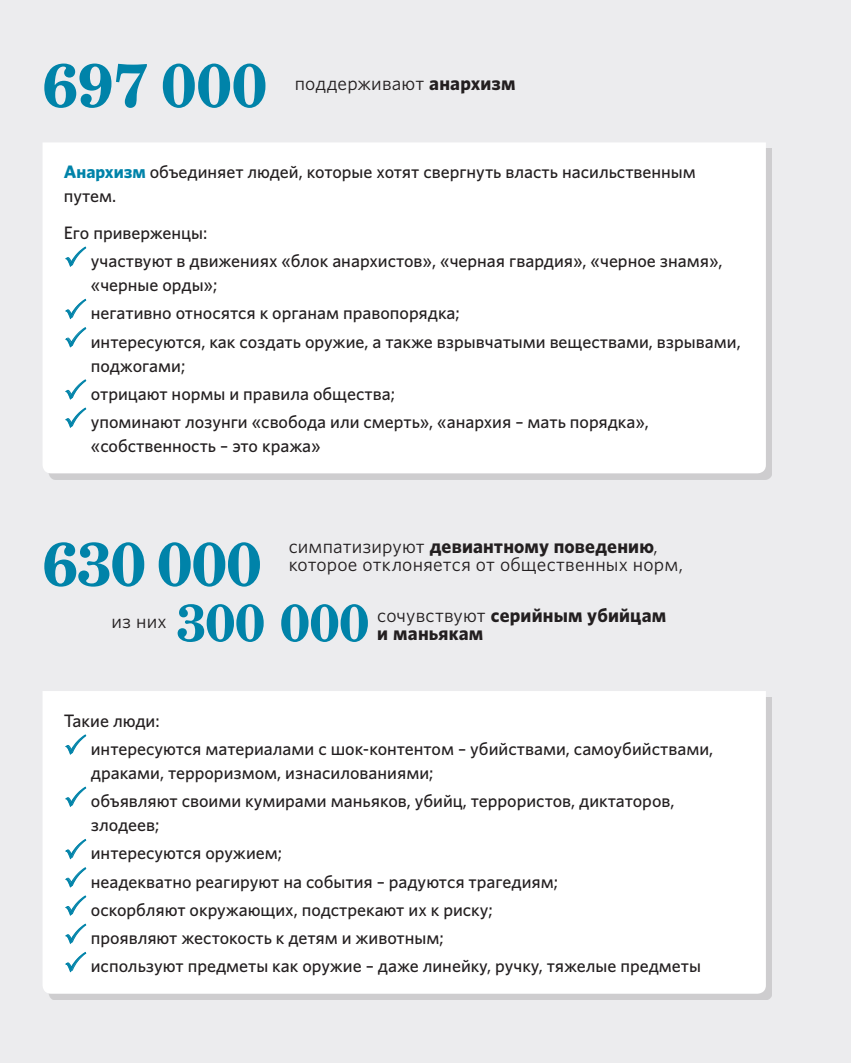
<style>
.page{position:relative;width:851px;height:1063px;background:#fff}
.page>*{position:absolute;margin:0;border:0;box-sizing:border-box;transform-origin:0 0}
._12TABL-txt{font:700 61.5px "Century Schlbk Cyr";letter-spacing:-.005em;color:#0083a9}
._12TABL-txt-2{font:700 52.5px "Century Schlbk Cyr";letter-spacing:-.01em;color:#0083a9}
._12TABL-txt-3{font:19.5px/18px "Whitney";letter-spacing:.01em;color:#231f20}
._12TABL-txt-4{font:700 19.5px/18px "Whitney";letter-spacing:.01em;color:#231f20}
._01{font:500 18px/24px "Whitney";color:#231f20}
.s1{font-weight:700}
.s2{font-weight:700;color:#0083a9}
.s3{font-weight:400}
</style>
<div class="page">
<div style="left:0;top:0;width:850px;height:1063px;background:#ececee"></div>
<div style="left:48px;top:148px;width:724px;height:331px;background:#231f20;opacity:.15"></div>
<div style="left:43px;top:143px;width:722px;height:330px;background:#fff"></div>
<div style="left:48px;top:697px;width:724px;height:303px;background:#cecdcf"></div>
<div style="left:43px;top:691px;width:722px;height:303px;background:#fff"></div>
<svg style="left:64px;top:246px;width:23px;height:22px"></svg>
<svg style="left:64px;top:298px;width:23px;height:22px"></svg>
<svg style="left:64px;top:327px;width:23px;height:21px"></svg>
<svg style="left:64px;top:379px;width:23px;height:22px"></svg>
<svg style="left:64px;top:407px;width:23px;height:22px"></svg>
<svg style="left:64px;top:734px;width:23px;height:22px"></svg>
<svg style="left:64px;top:786px;width:23px;height:22px"></svg>
<svg style="left:64px;top:838px;width:23px;height:22px"></svg>
<svg style="left:64px;top:867px;width:23px;height:22px"></svg>
<svg style="left:64px;top:895px;width:23px;height:22px"></svg>
<svg style="left:64px;top:923px;width:23px;height:22px"></svg>
<svg style="left:64px;top:951px;width:23px;height:22px"></svg>
<p class="_12TABL-txt" style="left:43px;top:46px;width:226px">697 000</p>
<p class="_12TABL-txt-3" style="left:295px;top:74px;width:222px">поддерживают <span class="s1">анархизм</span></p>
<p class="_01" style="left:64px;top:160px;width:633px"><span class="s2">Анархизм</span> объединяет людей, которые хотят свергнуть власть насильственным путем.</p>
<p class="_01" style="left:64px;top:220px;width:145px">Его приверженцы:</p>
<p class="_01" style="left:91px;top:249px;width:633px">участвуют в движениях «блок анархистов», «черная гвардия», «черное знамя», «черные орды»;</p>
<p class="_01" style="left:91px;top:301px;width:370px">негативно относятся к органам правопорядка;</p>
<p class="_01" style="left:91px;top:329px;width:651px">интересуются, как создать оружие, а также взрывчатыми веществами, взрывами, поджогами;</p>
<p class="_01" style="left:91px;top:381px;width:305px">отрицают нормы и правила общества;</p>
<p class="_01" style="left:91px;top:410px;width:559px">упоминают лозунги «свобода или смерть», «анархия – мать порядка», «собственность – это кража»</p>
<p class="_12TABL-txt" style="left:43px;top:525px;width:220px">630 000</p>
<p class="_12TABL-txt-3" style="left:289px;top:536px;width:395px">симпатизируют <span class="s1">девиантному поведению</span>, которое отклоняется от общественных норм,</p>
<p class="_12TABL-txt-3" style="left:112px;top:611px;width:56px">из них</p>
<p class="_12TABL-txt-2" style="left:176px;top:589px;width:194px">300 000</p>
<p class="_12TABL-txt-4" style="left:377px;top:605px;width:290px"><span class="s3">сочувствуют</span> серийным убийцам и маньякам</p>
<p class="_01" style="left:64px;top:708px;width:97px">Такие люди:</p>
<p class="_01" style="left:91px;top:736px;width:624px">интересуются материалами с шок-контентом – убийствами, самоубийствами, драками, терроризмом, изнасилованиями;</p>
<p class="_01" style="left:91px;top:789px;width:585px">объявляют своими кумирами маньяков, убийц, террористов, диктаторов, злодеев;</p>
<p class="_01" style="left:91px;top:841px;width:193px">интересуются оружием;</p>
<p class="_01" style="left:91px;top:869px;width:468px">неадекватно реагируют на события – радуются трагедиям;</p>
<p class="_01" style="left:91px;top:897px;width:403px">оскорбляют окружающих, подстрекают их к риску;</p>
<p class="_01" style="left:91px;top:926px;width:354px">проявляют жестокость к детям и животным;</p>
<p class="_01" style="left:91px;top:954px;width:611px">используют предметы как оружие – даже линейку, ручку, тяжелые предметы</p>
</div>
